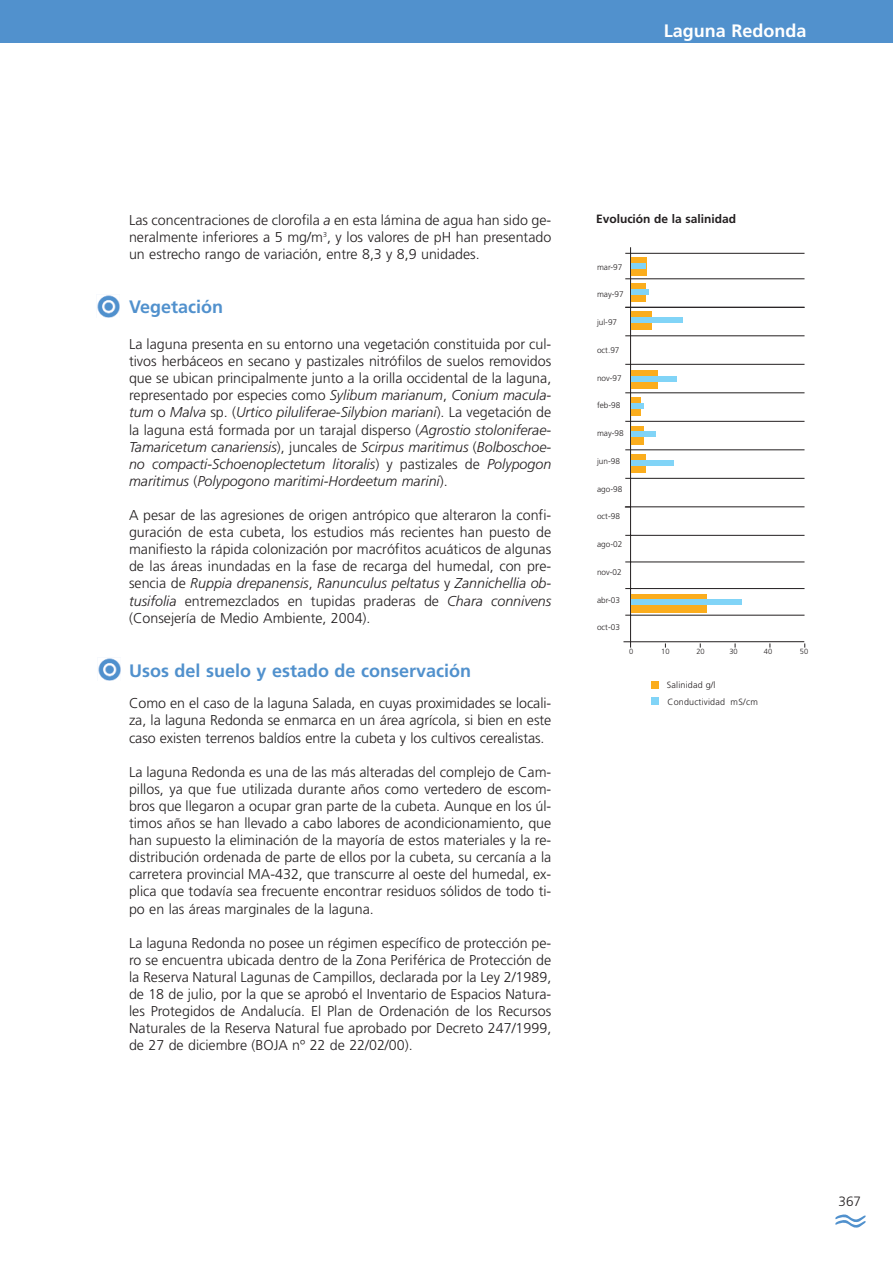
<style>
.page{position:relative;width:893px;height:1263px;background:#fff}
.page>*{position:absolute;margin:0;border:0;box-sizing:border-box;transform-origin:0 0}
.t1{font:700 18px "Frutiger";color:#5191cd}
.t2{font:700 18px "Frutiger";color:#fff}
.t3{font:300 14.25px/17.1px "Frutiger";color:#231f20;text-align:justify}
.t4{font:300 13.5px "Frutiger";color:#231f20}
.t5{font:700 12px "Frutiger";color:#231f20}
.t6{font:300 9px/16.8px "Frutiger";letter-spacing:.02em;color:#231f20}
.t7{font:300 8.25px "Frutiger";color:#231f20}
.t8{font:300 7.5px "Frutiger";color:#231f20}
.s1{font-style:italic}
</style>
<div class="page">
<div style="left:0;top:0;width:893px;height:43px;background:#5191cd"></div>
<svg style="left:835px;top:1214px;width:31px;height:14px"></svg>
<img style="left:97px;top:295px;width:22px;height:22px">
<img style="left:98px;top:658px;width:22px;height:22px">
<hr style="left:630px;top:247px;width:1px;height:400px;background:#231f20">
<hr style="left:625px;top:535px;width:179px;height:1px;background:#231f20">
<hr style="left:625px;top:562px;width:179px;height:1px;background:#231f20">
<hr style="left:625px;top:588px;width:179px;height:1px;background:#231f20">
<hr style="left:625px;top:615px;width:179px;height:1px;background:#231f20">
<hr style="left:625px;top:507px;width:179px;height:1px;background:#231f20">
<hr style="left:625px;top:478px;width:179px;height:1px;background:#231f20">
<hr style="left:625px;top:450px;width:179px;height:1px;background:#231f20">
<hr style="left:625px;top:421px;width:179px;height:1px;background:#231f20">
<hr style="left:625px;top:393px;width:179px;height:1px;background:#231f20">
<hr style="left:625px;top:364px;width:179px;height:1px;background:#231f20">
<hr style="left:625px;top:336px;width:179px;height:1px;background:#231f20">
<hr style="left:625px;top:307px;width:179px;height:1px;background:#231f20">
<hr style="left:625px;top:279px;width:179px;height:1px;background:#231f20">
<hr style="left:625px;top:253px;width:179px;height:1px;background:#231f20">
<hr style="left:623px;top:641px;width:181px;height:1px;background:#231f20">
<div style="left:651px;top:681px;width:8px;height:7px;background:#fbad1d"></div>
<div style="left:632px;top:312px;width:20px;height:18px;background:#fbad1d"></div>
<div style="left:651px;top:697px;width:8px;height:8px;background:#81d4f7"></div>
<div style="left:632px;top:318px;width:51px;height:5px;background:#81d4f7"></div>
<div style="left:632px;top:397px;width:9px;height:19px;background:#fbad1d"></div>
<div style="left:632px;top:403px;width:12px;height:5px;background:#81d4f7"></div>
<div style="left:632px;top:426px;width:12px;height:18px;background:#fbad1d"></div>
<div style="left:632px;top:432px;width:24px;height:5px;background:#81d4f7"></div>
<div style="left:632px;top:454px;width:14px;height:19px;background:#fbad1d"></div>
<div style="left:632px;top:460px;width:42px;height:5px;background:#81d4f7"></div>
<div style="left:632px;top:594px;width:75px;height:18px;background:#fbad1d"></div>
<div style="left:632px;top:600px;width:110px;height:5px;background:#81d4f7"></div>
<div style="left:632px;top:258px;width:15px;height:18px;background:#fbad1d"></div>
<div style="left:632px;top:264px;width:14px;height:5px;background:#81d4f7"></div>
<div style="left:632px;top:283px;width:14px;height:19px;background:#fbad1d"></div>
<div style="left:632px;top:289px;width:17px;height:5px;background:#81d4f7"></div>
<div style="left:632px;top:370px;width:26px;height:19px;background:#fbad1d"></div>
<div style="left:632px;top:376px;width:45px;height:5px;background:#81d4f7"></div>
<p class="t2" style="left:664px;top:24px;width:144px">Laguna Redonda</p>
<p class="t3" style="left:129px;top:212px;width:424px">Las concentraciones de clorofila <span class="s1">a</span> en esta lámina de agua han sido ge&shy;neralmente inferiores a 5 mg/m<sup>3</sup>, y los valores de pH han presentado un estrecho rango de variación, entre 8,3 y 8,9 unidades.</p>
<p class="t1" style="left:129px;top:300px;width:96px">Vegetación</p>
<p class="t3" style="left:129px;top:337px;width:424px">La laguna presenta en su entorno una vegetación constituida por cul&shy;tivos herbáceos en secano y pastizales nitrófilos de suelos removidos que se ubican principalmente junto a la orilla occidental de la laguna, representado por especies como <span class="s1">Sylibum marianum</span>, <span class="s1">Conium macula&shy;tum</span> o <span class="s1">Malva</span> sp. (<span class="s1">Urtico piluliferae-Silybion mariani</span>). La vegetación de la laguna está formada por un tarajal disperso (<span class="s1">Agrostio stoloniferae-Tamaricetum canariensis</span>), juncales de <span class="s1">Scirpus maritimus</span> (<span class="s1">Bolboschoe&shy;no compacti-Schoenoplectetum litoralis</span>) y pastizales de <span class="s1">Polypogon maritimus</span> (<span class="s1">Polypogono maritimi-Hordeetum marini</span>).</p>
<p class="t3" style="left:129px;top:508px;width:424px">A pesar de las agresiones de origen antrópico que alteraron la confi&shy;guración de esta cubeta, los estudios más recientes han puesto de manifiesto la rápida colonización por macrófitos acuáticos de algunas de las áreas inundadas en la fase de recarga del humedal, con pre&shy;sencia de <span class="s1">Ruppia drepanensis</span>, <span class="s1">Ranunculus peltatus</span> y <span class="s1">Zannichellia ob&shy;tusifolia</span> entremezclados en tupidas praderas de <span class="s1">Chara connivens </span>(Consejería de Medio Ambiente, 2004).</p>
<p class="t1" style="left:129px;top:663px;width:343px">Usos del suelo y estado de conservación</p>
<p class="t3" style="left:129px;top:696px;width:424px">Como en el caso de la laguna Salada, en cuyas proximidades se locali&shy;za, la laguna Redonda se enmarca en un área agrícola, si bien en este caso existen terrenos baldíos entre la cubeta y los cultivos cerealistas.</p>
<p class="t3" style="left:129px;top:764px;width:424px">La laguna Redonda es una de las más alteradas del complejo de Cam&shy;pillos, ya que fue utilizada durante años como vertedero de escom&shy;bros que llegaron a ocupar gran parte de la cubeta. Aunque en los úl&shy;timos años se han llevado a cabo labores de acondicionamiento, que han supuesto la eliminación de la mayoría de estos materiales y la re&shy;distribución ordenada de parte de ellos por la cubeta, su cercanía a la carretera provincial MA-432, que transcurre al oeste del humedal, ex&shy;plica que todavía sea frecuente encontrar residuos sólidos de todo ti&shy;po en las áreas marginales de la laguna.</p>
<p class="t3" style="left:129px;top:935px;width:424px">La laguna Redonda no posee un régimen específico de protección pe&shy;ro se encuentra ubicada dentro de la Zona Periférica de Protección de la Reserva Natural Lagunas de Campillos, declarada por la Ley 2/1989, de 18 de julio, por la que se aprobó el Inventario de Espacios Natura&shy;les Protegidos de Andalucía. El Plan de Ordenación de los Recursos Naturales de la Reserva Natural fue aprobado por Decreto 247/1999, de 27 de diciembre (BOJA nº 22 de 22/02/00).</p>
<p class="t5" style="left:596px;top:214px;width:142px">Evolución de la salinidad</p>
<p class="t7" style="left:597px;top:263px;width:27px">mar-97</p>
<p class="t7" style="left:597px;top:291px;width:28px">may-97</p>
<p class="t7" style="left:597px;top:319px;width:22px">jul-97</p>
<p class="t7" style="left:597px;top:347px;width:24px">oct.97</p>
<p class="t7" style="left:597px;top:374px;width:26px">nov-97</p>
<p class="t7" style="left:597px;top:402px;width:25px">feb-98</p>
<p class="t7" style="left:597px;top:430px;width:28px">may-98</p>
<p class="t7" style="left:597px;top:458px;width:24px">jun-98</p>
<p class="t7" style="left:597px;top:485px;width:27px">ago-98</p>
<p class="t7" style="left:597px;top:513px;width:24px">oct-98</p>
<p class="t7" style="left:597px;top:541px;width:27px">ago-02</p>
<p class="t7" style="left:597px;top:569px;width:26px">nov-02</p>
<p class="t7" style="left:597px;top:596px;width:24px">abr-03</p>
<p class="t7" style="left:597px;top:624px;width:24px">oct-03</p>
<p class="t8" style="left:629px;top:649px;width:6px">0</p>
<p class="t8" style="left:661px;top:649px;width:10px">10</p>
<p class="t8" style="left:696px;top:649px;width:10px">20</p>
<p class="t8" style="left:729px;top:649px;width:10px">30</p>
<p class="t8" style="left:764px;top:649px;width:10px">40</p>
<p class="t8" style="left:800px;top:649px;width:10px">50</p>
<p class="t6" style="left:667px;top:677px;width:93px">Salinidad g/l<br>Conductividad mS/cm</p>
<p class="t4" style="left:839px;top:1196px;width:24px">367</p>
</div>
